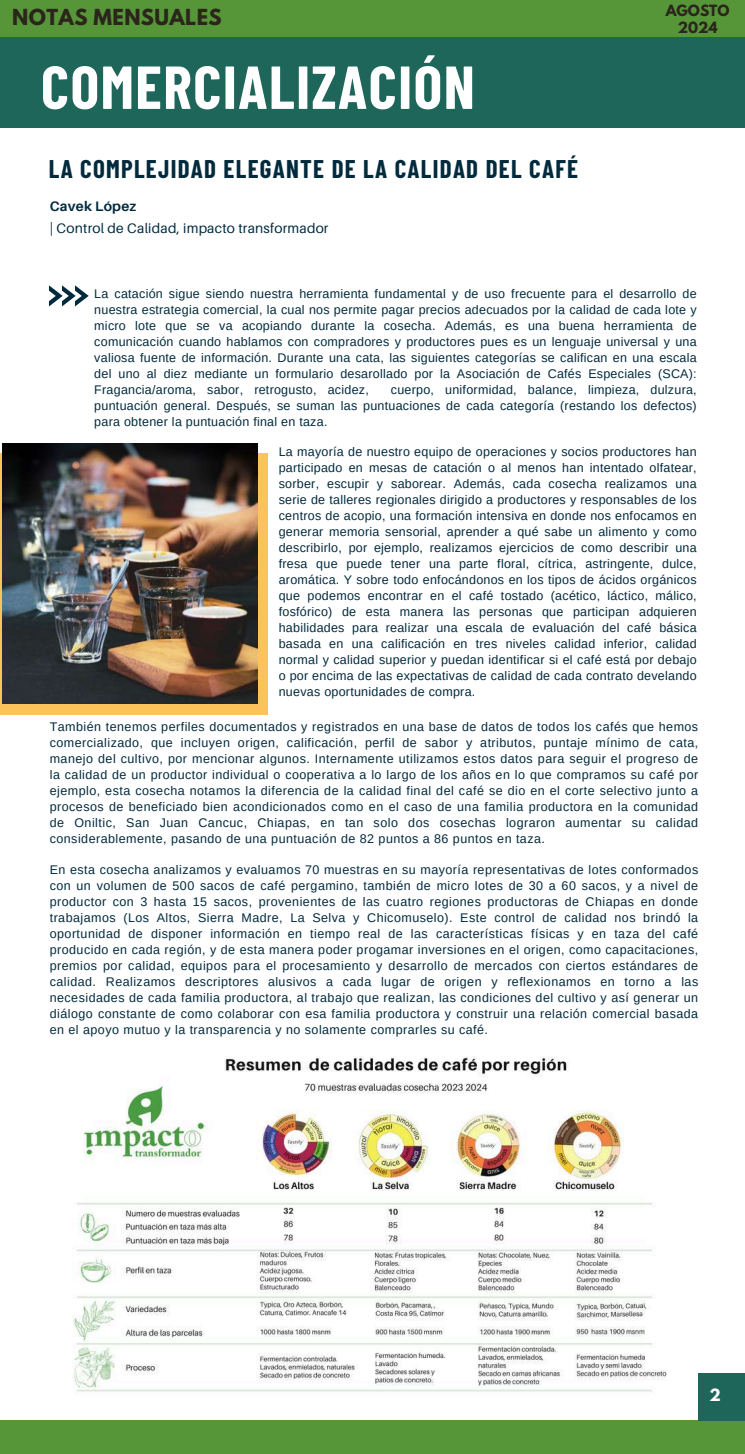
<style>
.page{position:relative;width:745px;height:1454px;background:#fff}
.page>*{position:absolute;margin:0;border:0;box-sizing:border-box;transform-origin:0 0}
.t1{font:700 60.5px "Barlow Condensed";letter-spacing:.025em;color:#fff}
.t2{font:700 25px "Barlow Condensed";letter-spacing:.05em;color:#022a3d}
.t3{font:700 19.62px "League Spartan";letter-spacing:.02em;color:#2b251c}
.t4{font:700 15px "League Spartan";color:#fff}
.t5{font:13.75px "Aileron";letter-spacing:.015em;color:#022a3d}
.t6{font:700 13.75px "League Spartan";color:#2b251c}
.t7{font:700 13.75px "Aileron";letter-spacing:.015em;color:#022a3d}
.t8{font:12.5px/16px "Arimo";letter-spacing:.02em;color:#022a3d;text-align:justify}
</style>
<div class="page">
<div style="left:0;top:0;width:744px;height:38px;background:#569639"></div>
<img style="left:73px;top:1056px;width:594px;height:336px">
<div style="left:0;top:38px;width:744px;height:90px;background:#1f665a"></div>
<svg style="left:49px;top:285px;width:40px;height:21px"></svg>
<div style="left:0;top:1420px;width:744px;height:33px;background:#569639"></div>
<div style="left:698px;top:1373px;width:46px;height:47px;background:#1f665a"></div>
<div style="left:0;top:453px;width:268px;height:261px;background:#fcc25b"></div>
<img style="left:3px;top:444px;width:255px;height:259px">
<h3 class="t3" style="left:12px;top:8px;width:211px">NOTAS MENSUALES</h3>
<h1 class="t1" style="left:41px;top:48px;width:435px">COMERCIALIZACIÓN</h1>
<h2 class="t2" style="left:49px;top:152px;width:530px">LA COMPLEJIDAD ELEGANTE DE LA CALIDAD DEL CAFÉ</h2>
<p class="t7" style="left:50px;top:197px;width:88px">Cavek López</p>
<p class="t5" style="left:50px;top:220px;width:280px">| Control de Calidad, impacto transformador</p>
<p class="t6" style="left:665px;top:3px;width:65px">AGOSTO</p>
<p class="t6" style="left:677px;top:21px;width:41px">2024</p>
<p class="t8" style="left:94px;top:286px;width:603px">La catación sigue siendo nuestra herramienta fundamental y de uso frecuente para el desarrollo de nuestra estrategia comercial, la cual nos permite pagar precios adecuados por la calidad de cada lote y micro lote que se va acopiando durante la cosecha. Además, es una buena herramienta de comunicación cuando hablamos con compradores y productores pues es un lenguaje universal y una valiosa fuente de información. Durante una cata, las siguientes categorías se califican en una escala del uno al diez mediante un formulario desarollado por la Asociación de Cafés Especiales (SCA):<br>Fragancia/aroma, sabor, retrogusto, acidez,</p>
<p class="t8" style="left:94px;top:381px;width:603px;text-indent:296px">cuerpo, uniformidad, balance, limpieza, dulzura, puntuación general. Después, se suman las puntuaciones de cada categoría (restando los defectos) para obtener la puntuación final en taza.</p>
<p class="t8" style="left:279px;top:444px;width:419px">La mayoría de nuestro equipo de operaciones y socios productores han participado en mesas de catación o al menos han intentado olfatear, sorber, escupir y saborear. Además, cada cosecha realizamos una serie de talleres regionales dirigido a productores y responsables de los centros de acopio, una formación intensiva en donde nos enfocamos en generar memoria sensorial, aprender a qué sabe un alimento y como describirlo, por ejemplo, realizamos ejercicios de como describir una fresa que puede tener una parte floral, cítrica, astringente, dulce, aromática. Y sobre todo enfocándonos en los tipos de ácidos orgánicos que podemos encontrar en el café tostado (acético, láctico, málico, fosfórico) de esta manera las personas que participan adquieren habilidades para realizar una escala de evaluación del café básica basada en una calificación en tres niveles calidad inferior, calidad normal y calidad superior y puedan identificar si el café está por debajo o por encima de las expectativas de calidad de cada contrato develando nuevas oportunidades de compra.</p>
<p class="t8" style="left:50px;top:718px;width:649px">También tenemos perfiles documentados y registrados en una base de datos de todos los cafés que hemos comercializado, que incluyen origen, calificación, perfil de sabor y atributos, puntaje mínimo de cata, manejo del cultivo, por mencionar algunos. Internamente utilizamos estos datos para seguir el progreso de la calidad de un productor individual o cooperativa a lo largo de los años en lo que compramos su café por ejemplo, esta cosecha notamos la diferencia de la calidad final del café se dio en el corte selectivo junto a procesos de beneficiado bien acondicionados como en el caso de una familia productora en la comunidad de Oniltic, San Juan Cancuc, Chiapas, en tan solo dos cosechas lograron aumentar su calidad considerablemente, pasando de una puntuación de 82 puntos a 86 puntos en taza.</p>
<p class="t8" style="left:50px;top:862px;width:649px">En esta cosecha analizamos y evaluamos 70 muestras en su mayoría representativas de lotes conformados con un volumen de 500 sacos de café pergamino, también de micro lotes de 30 a 60 sacos, y a nivel de productor con 3 hasta 15 sacos, provenientes de las cuatro regiones productoras de Chiapas en donde trabajamos (Los Altos, Sierra Madre, La Selva y Chicomuselo). Este control de calidad nos brindó la oportunidad de disponer información en tiempo real de las características físicas y en taza del café producido en cada región, y de esta manera poder progamar inversiones en el origen, como capacitaciones, premios por calidad, equipos para el procesamiento y desarrollo de mercados con ciertos estándares de calidad. Realizamos descriptores alusivos a cada lugar de origen y reflexionamos en torno a las necesidades de cada familia productora, al trabajo que realizan, las condiciones del cultivo y así generar un diálogo constante de como colaborar con esa familia productora y construir una relación comercial basada en el apoyo mutuo y la transparencia y no solamente comprarles su café.</p>
<p class="t4" style="left:709px;top:1386px;width:13px">2</p>
<p class="t4" style="left:709px;top:1396px;width:13px">2</p>
</div>
